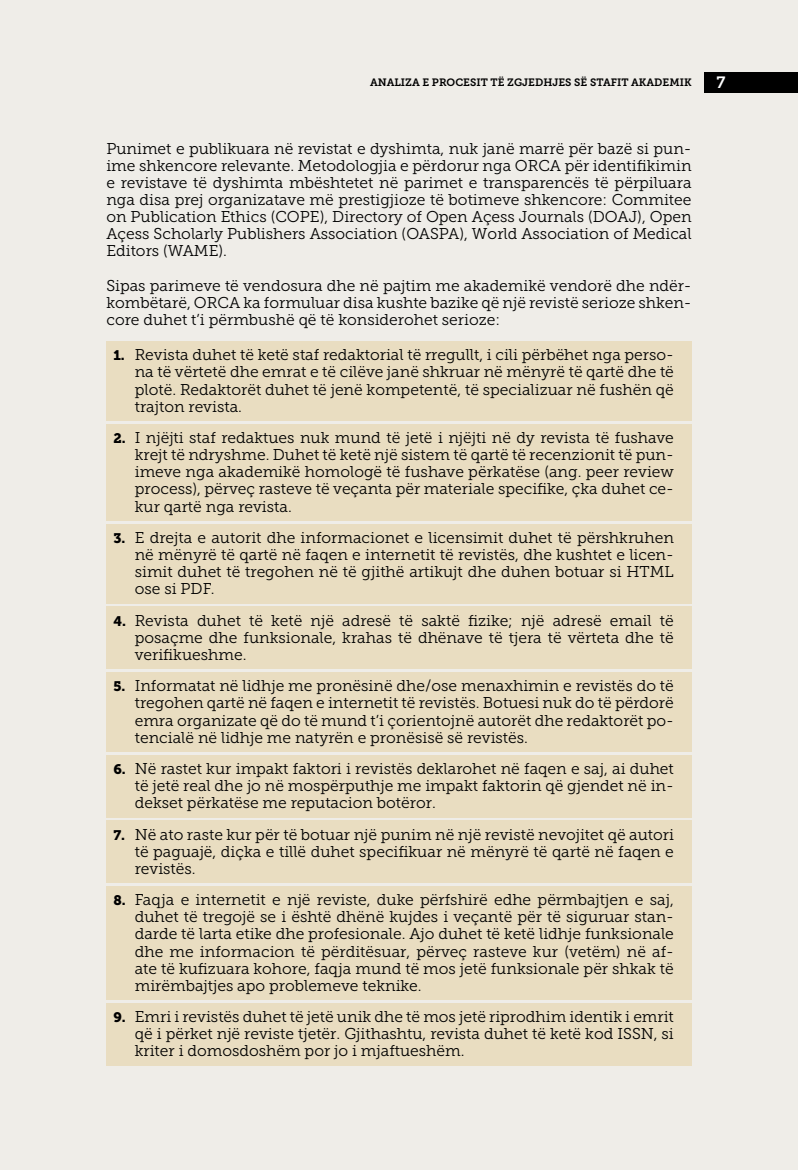
<style>
.page{position:relative;width:798px;height:1170px;background:#fff}
.page>*{position:absolute;margin:0;border:0;box-sizing:border-box;transform-origin:0 0}
.t1{font:16.25px "Museo Slab 700";color:#fff}
.t2{font:15.62px/17.1px "Museo Slab 300";color:#000;text-align:justify}
.t3{font:10.62px "Museo Slab 700";color:#000}
.s1{font-family:"Museo Slab 900";font-size:13.75px}
</style>
<div class="page">
<div style="left:0;top:0;width:797px;height:1169px;background:#efede8"></div>
<div style="left:703px;top:72px;width:94px;height:21px;background:#000"></div>
<div style="left:106px;top:341px;width:585px;height:80px;background:#e9ddc1"></div>
<div style="left:106px;top:424px;width:585px;height:97px;background:#e9ddc1"></div>
<div style="left:106px;top:524px;width:585px;height:79px;background:#e9ddc1"></div>
<div style="left:106px;top:606px;width:585px;height:63px;background:#e9ddc1"></div>
<div style="left:106px;top:672px;width:585px;height:79px;background:#e9ddc1"></div>
<div style="left:106px;top:755px;width:585px;height:62px;background:#e9ddc1"></div>
<div style="left:106px;top:820px;width:585px;height:63px;background:#e9ddc1"></div>
<div style="left:106px;top:886px;width:585px;height:113px;background:#e9ddc1"></div>
<div style="left:106px;top:1003px;width:585px;height:62px;background:#e9ddc1"></div>
<p class="t3" style="left:370px;top:77px;width:323px">ANALIZA E PROCESIT TË ZGJEDHJES SË STAFIT AKADEMIK</p>
<p class="t1" style="left:716px;top:73px;width:10px">7</p>
<p class="t2" style="left:106px;top:140px;width:586px">Punimet e publikuara në revistat e dyshimta, nuk janë marrë për bazë si pun&shy;ime shkencore relevante. Metodologjia e përdorur nga ORCA për identifikimin e revistave të dyshimta mbështetet në parimet e transparencës të përpiluara nga disa prej organizatave më prestigjioze të botimeve shkencore: Commitee on Publication Ethics (COPE), Directory of Open Açess Journals (DOAJ), Open Açess Scholarly Publishers Association (OASPA), World Association of Medical Editors (WAME).</p>
<p class="t2" style="left:106px;top:277px;width:586px">Sipas parimeve të vendosura dhe në pajtim me akademikë vendorë dhe ndër&shy;kombëtarë, ORCA ka formuluar disa kushte bazike që një revistë serioze shken&shy;core duhet t’i përmbushë që të konsiderohet serioze:</p>
<p class="t2" style="left:135px;top:346px;width:540px;text-indent:-21px"><span class="s1">1.</span> Revista duhet të ketë staf redaktorial të rregullt, i cili përbëhet nga perso&shy;na të vërtetë dhe emrat e të cilëve janë shkruar në mënyrë të qartë dhe të plotë. Redaktorët duhet të jenë kompetentë, të specializuar në fushën që trajton revista.</p>
<p class="t2" style="left:135px;top:429px;width:540px;text-indent:-21px"><span class="s1">2.</span> I njëjti staf redaktues nuk mund të jetë i njëjti në dy revista të fushave krejt të ndryshme. Duhet të ketë një sistem të qartë të recenzionit të pun&shy;imeve nga akademikë homologë të fushave përkatëse (ang. peer review process), përveç rasteve të veçanta për materiale specifike, çka duhet ce&shy;kur qartë nga revista.</p>
<p class="t2" style="left:135px;top:529px;width:540px;text-indent:-21px"><span class="s1">3.</span> E drejta e autorit dhe informacionet e licensimit duhet të përshkruhen në mënyrë të qartë në faqen e internetit të revistës, dhe kushtet e licen&shy;simit duhet të tregohen në të gjithë artikujt dhe duhen botuar si HTML ose si PDF.</p>
<p class="t2" style="left:135px;top:611px;width:540px;text-indent:-21px"><span class="s1">4.</span> Revista duhet të ketë një adresë të saktë fizike; një adresë email të posaçme dhe funksionale, krahas të dhënave të tjera të vërteta dhe të verifikueshme.</p>
<p class="t2" style="left:135px;top:677px;width:540px;text-indent:-21px"><span class="s1">5.</span> Informatat në lidhje me pronësinë dhe/ose menaxhimin e revistës do të tregohen qartë në faqen e internetit të revistës. Botuesi nuk do të përdorë emra organizate që do të mund t’i çorientojnë autorët dhe redaktorët po&shy;tencialë në lidhje me natyrën e pronësisë së revistës.</p>
<p class="t2" style="left:135px;top:760px;width:540px;text-indent:-21px"><span class="s1">6.</span> Në rastet kur impakt faktori i revistës deklarohet në faqen e saj, ai duhet të jetë real dhe jo në mospërputhje me impakt faktorin që gjendet në in&shy;dekset përkatëse me reputacion botëror.</p>
<p class="t2" style="left:135px;top:825px;width:540px;text-indent:-21px"><span class="s1">7.</span> Në ato raste kur për të botuar një punim në një revistë nevojitet që autori të paguajë, diçka e tillë duhet specifikuar në mënyrë të qartë në faqen e revistës.</p>
<p class="t2" style="left:135px;top:891px;width:540px;text-indent:-21px"><span class="s1">8.</span> Faqja e internetit e një reviste, duke përfshirë edhe përmbajtjen e saj, duhet të tregojë se i është dhënë kujdes i veçantë për të siguruar stan&shy;darde të larta etike dhe profesionale. Ajo duhet të ketë lidhje funksionale dhe me informacion të përditësuar, përveç rasteve kur (vetëm) në af&shy;ate të kufizuara kohore, faqja mund të mos jetë funksionale për shkak të mirëmbajtjes apo problemeve teknike.</p>
<p class="t2" style="left:135px;top:1008px;width:540px;text-indent:-21px"><span class="s1">9.</span> Emri i revistës duhet të jetë unik dhe të mos jetë riprodhim identik i emrit që i përket një reviste tjetër. Gjithashtu, revista duhet të ketë kod ISSN, si kriter i domosdoshëm por jo i mjaftueshëm.</p>
</div>
